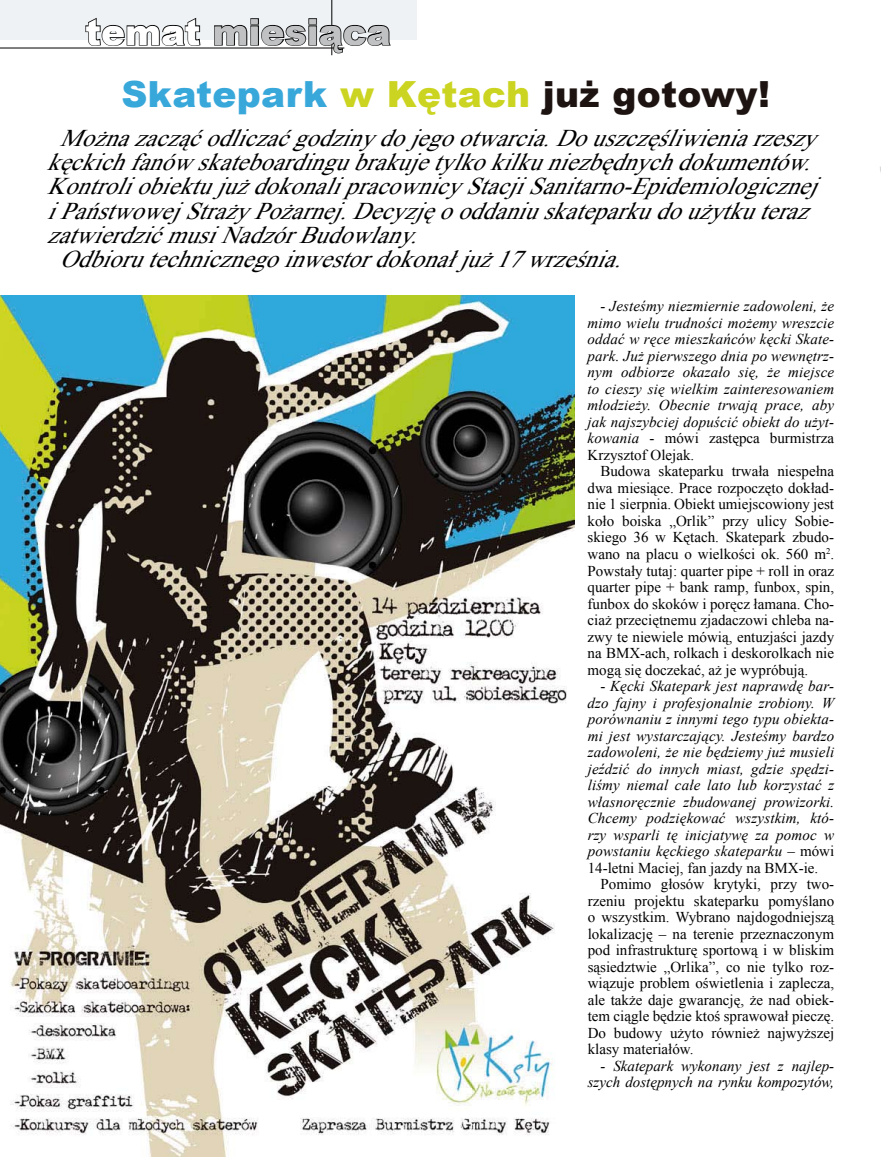
<style>
.page{position:relative;width:881px;height:1157px;background:#fff}
.page>*{position:absolute;margin:0;border:0;box-sizing:border-box;transform-origin:0 0}
.t1{font:900 36px "Arial";letter-spacing:.01em;color:#1d1412}
.t2{font:900 36px "Arial";color:#c0c1c2}
.t3{font:italic 24px "Times New Roman";color:#000}
.t4{font:15px/16.5px "Times New Roman";color:#000;text-align:justify}
.t5{font:italic 15px/16.5px "Times New Roman";letter-spacing:.01em;color:#000;text-align:justify}
.s1{color:#fff}
.s2{color:#38a7da}
.s3{color:#ccd422}
.s4{font-style:normal}
</style>
<div class="page">
<img style="left:0;top:296px;width:574px;height:861px">
<div style="left:0;top:0;width:417px;height:39px;background:#eef2f4"></div>
<hr style="left:331px;top:0;width:1px;height:55px;background:#000">
<hr style="left:0;top:48px;width:344px;height:1px;background:#000">
<svg style="left:85px;top:17px;width:116px;height:29px"></svg>
<svg style="left:213px;top:18px;width:179px;height:36px"></svg>
<h1 class="t2" style="left:85px;top:6px;width:307px"><span class="s1">temat</span> miesiąca</h1>
<h1 class="t1" style="left:121px;top:68px;width:649px"><span class="s2">Skatepark</span> <span class="s3">w Kętach</span> już gotowy!</h1>
<h2 class="t3" style="left:60px;top:122px;width:771px">Możnazacząćodliczaćgodzinydojegootwarcia.Douszczęśliwieniarzeszy</h2>
<h2 class="t3" style="left:47px;top:146px;width:778px">kęckichfanówskateboardingubrakujetylkokilkuniezbędnychdokumentów.</h2>
<h2 class="t3" style="left:47px;top:170px;width:785px">KontroliobiektujużdokonalipracownicyStacjiSanitarno-Epidemiologicznej</h2>
<h2 class="t3" style="left:47px;top:194px;width:776px">iPaństwowejStrażyPożarnej.Decyzjęooddaniuskateparkudoużytkuteraz</h2>
<h2 class="t3" style="left:47px;top:218px;width:385px">zatwierdzićmusiNadzórBudowlany.</h2>
<h2 class="t3" style="left:60px;top:242px;width:576px">Odbiorutechnicznegoinwestordokonałjuż17września.</h2>
<p class="t5" style="left:587px;top:298px;width:248px;text-indent:13px">- Jesteśmy niezmiernie zadowoleni, że mimo wielu trudności możemy wreszcie oddać w ręce mieszkańców kęcki Skate&shy;park. Już pierwszego dnia po wewnętrz&shy;nym odbiorze okazało się, że miejsce to cieszy się wielkim zainteresowaniem młodzieży. Obecnie trwają prace, aby jak najszybciej dopuścić obiekt do użyt&shy;kowania <span class="s4">- mówi zastępca burmistrza Krzysztof Olejak.</span></p>
<p class="t4" style="left:587px;top:463px;width:248px;text-indent:13px">Budowa skateparku trwała niespełna dwa miesiące. Prace rozpoczęto dokład&shy;nie 1 sierpnia. Obiekt umiejscowiony jest koło boiska „Orlik” przy ulicy Sobie&shy;skiego 36 w Kętach. Skatepark zbudo&shy;wano na placu o wielkości ok. 560 m<sup>2</sup>.<br>Powstały tutaj: quarter pipe + roll in oraz quarter pipe + bank ramp, funbox, spin, funbox do skoków i poręcz łamana. Cho&shy;ciaż przeciętnemu zjadaczowi chleba na&shy;zwy te niewiele mówią, entuzjaści jazdy na BMX-ach, rolkach i deskorolkach nie mogą się doczekać, aż je wypróbują.</p>
<p class="t5" style="left:587px;top:677px;width:248px;text-indent:13px"><span class="s4">-</span> Kęcki Skatepark jest naprawdę bar&shy;dzo fajny i profesjonalnie zrobiony. W porównaniu z innymi tego typu obiekta&shy;mi jest wystarczający. Jesteśmy bardzo zadowoleni, że nie będziemy już musieli jeździć do innych miast, gdzie spędzi&shy;liśmy niemal całe lato lub korzystać z własnoręcznie zbudowanej prowizorki.<br>Chcemy podziękować wszystkim, któ&shy;rzy wsparli tę inicjatywę za pomoc w powstaniu kęckiego skateparku <span class="s4">– mówi 14-letni Maciej, fan jazdy na BMX-ie.</span></p>
<p class="t4" style="left:587px;top:875px;width:248px;text-indent:13px">Pomimo głosów krytyki, przy two&shy;rzeniu projektu skateparku pomyślano o wszystkim. Wybrano najdogodniejszą lokalizację – na terenie przeznaczonym pod infrastrukturę sportową i w bliskim sąsiedztwie „Orlika”, co nie tylko roz&shy;wiązuje problem oświetlenia i zaplecza, ale także daje gwarancję, że nad obiek&shy;tem ciągle będzie ktoś sprawował pieczę.<br>Do budowy użyto również najwyższej klasy materiałów.</p>
<p class="t5" style="left:587px;top:1057px;width:248px;text-align:right">- Skatepark wykonany jest z najlep&shy;szych dostępnych na rynku kompozytów,</p>
</div>
